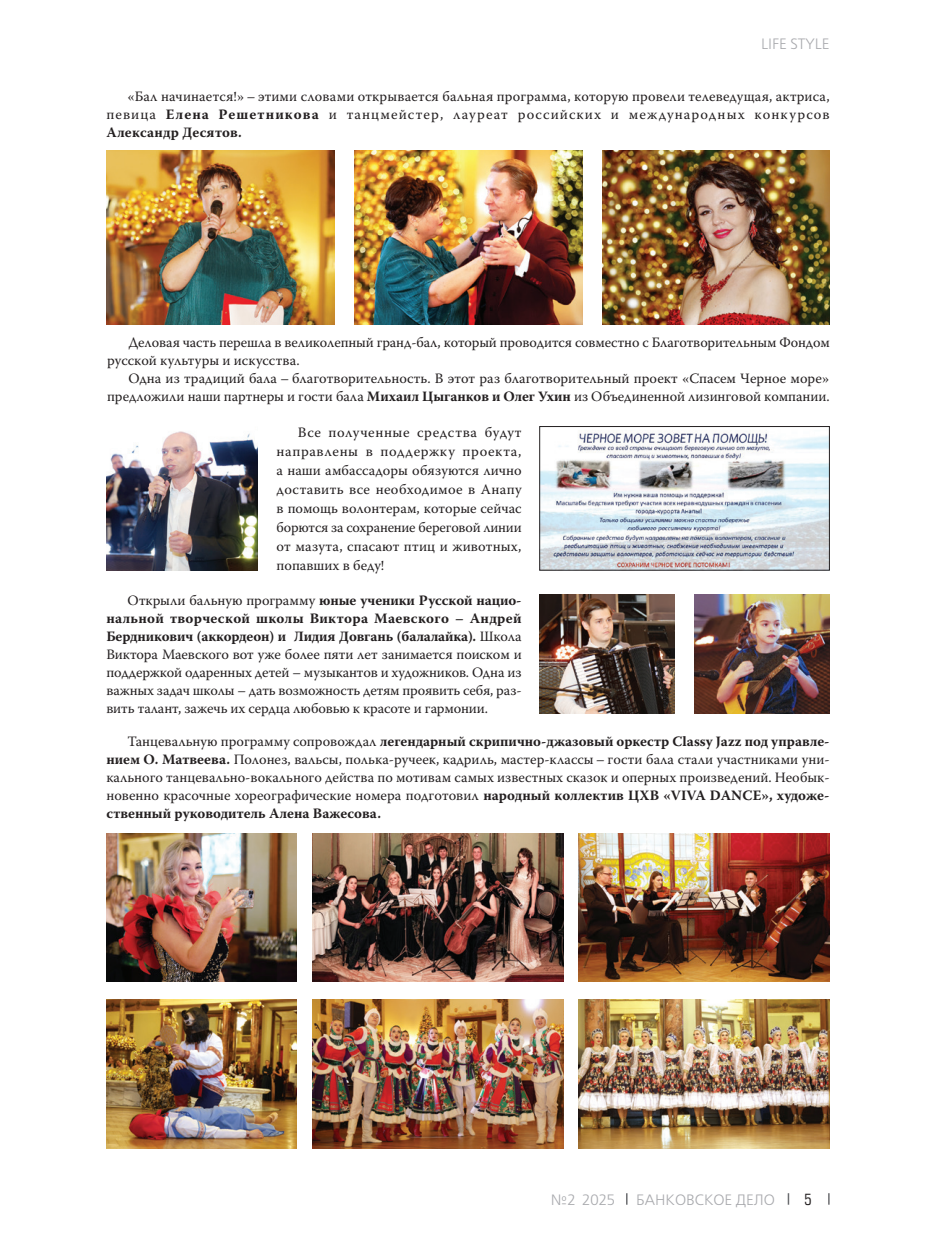
<style>
.page{position:relative;width:936px;height:1234px;background:#fff}
.page>*{position:absolute;margin:0;border:0;box-sizing:border-box;transform-origin:0 0}
.t1{font:15px "Free Set C";color:#a8a9ad}
.t2{font:15px "Europe Cond";color:#231f20}
.t3{font:14.25px/18px "Warnock Pro";color:#231f20;text-align:justify}
.s1{font-weight:700}
</style>
<div class="page">
<svg style="left:787px;top:1193px;width:2px;height:11px"></svg>
<img style="left:541px;top:430px;width:286px;height:138px">
<div style="left:539px;top:426px;width:290px;height:144px;border:1px solid #231f20"></div>
<img style="left:106px;top:431px;width:152px;height:139px">
<img style="left:539px;top:594px;width:135px;height:118px">
<img style="left:694px;top:594px;width:135px;height:118px">
<img style="left:106px;top:151px;width:228px;height:173px">
<img style="left:354px;top:151px;width:228px;height:173px">
<img style="left:602px;top:151px;width:227px;height:173px">
<img style="left:312px;top:833px;width:251px;height:148px">
<img style="left:312px;top:999px;width:251px;height:148px">
<img style="left:579px;top:833px;width:250px;height:148px">
<img style="left:579px;top:999px;width:250px;height:148px">
<img style="left:106px;top:833px;width:190px;height:148px">
<img style="left:106px;top:999px;width:190px;height:148px">
<p class="t1" style="left:761px;top:36px;width:70px">LIFE STYLE</p>
<p class="t3" style="left:106px;top:87px;width:724px;text-indent:21px">«Бал начинается!» – этими словами открывается бальная программа, которую провели телеведущая, актриса, певица <span class="s1">Елена Решетникова</span> и танцмейстер, лауреат российских и международных конкурсов <span class="s1">Александр Десятов.</span></p>
<p class="t3" style="left:107px;top:333px;width:724px;text-indent:21px">Деловая часть перешла в великолепный гранд-бал, который проводится совместно с Благотворительным Фондом русской культуры и искусства.</p>
<p class="t3" style="left:107px;top:369px;width:724px;text-align:right">Одна из традиций бала – благотворительность. В этот раз благотворительный проект «Спасем Черное море» предложили наши партнеры и гости бала <span class="s1">Михаил Цыганков и Олег Ухин</span> из Объединенной лизинговой компании.</p>
<p class="t3" style="left:276px;top:422px;width:246px;line-height:19px;text-indent:21px">Все полученные средства будут направлены в поддержку проекта, а наши амбассадоры обязуются лично доставить все необходимое в Анапу в помощь волонтерам, которые сейчас борются за сохранение береговой линии от мазута, спасают птиц и животных, попавших в беду!</p>
<p class="t3" style="left:106px;top:591px;width:417px;text-indent:21px">Открыли бальную программу <span class="s1">юные ученики Русской нацио&shy;нальной творческой школы Виктора Маевского – Андрей Бердникович (аккордеон) и Лидия Довгань (балалайка).</span> Школа Виктора Маевского вот уже более пяти лет занимается поиском и поддержкой одаренных детей – музыкантов и художников. Одна из важных задач школы – дать возможность детям проявить себя, раз&shy;вить талант, зажечь их сердца любовью к красоте и гармонии.</p>
<p class="t3" style="left:106px;top:732px;width:724px;text-indent:21px">Танцевальную программу сопровождал <span class="s1">легендарный скрипично-джазовый оркестр Classy Jazz под управле&shy;нием О. Матвеева.</span> Полонез, вальсы, полька-ручеек, кадриль, мастер-классы – гости бала стали участниками уни&shy;кального танцевально-вокального действа по мотивам самых известных сказок и оперных произведений. Необык&shy;новенно красочные хореографические номера подготовил <span class="s1">народный коллектив ЦХВ «VIVA DANCE», художе&shy;ственный руководитель Алена Важесова.</span></p>
<p class="t1" style="left:550px;top:1191px;width:66px">№2 2025</p>
<p class="t1" style="left:636px;top:1191px;width:140px">БАНКОВСКОЕ ДЕЛО</p>
<p class="t2" style="left:804px;top:1189px;width:9px">5</p>
</div>
